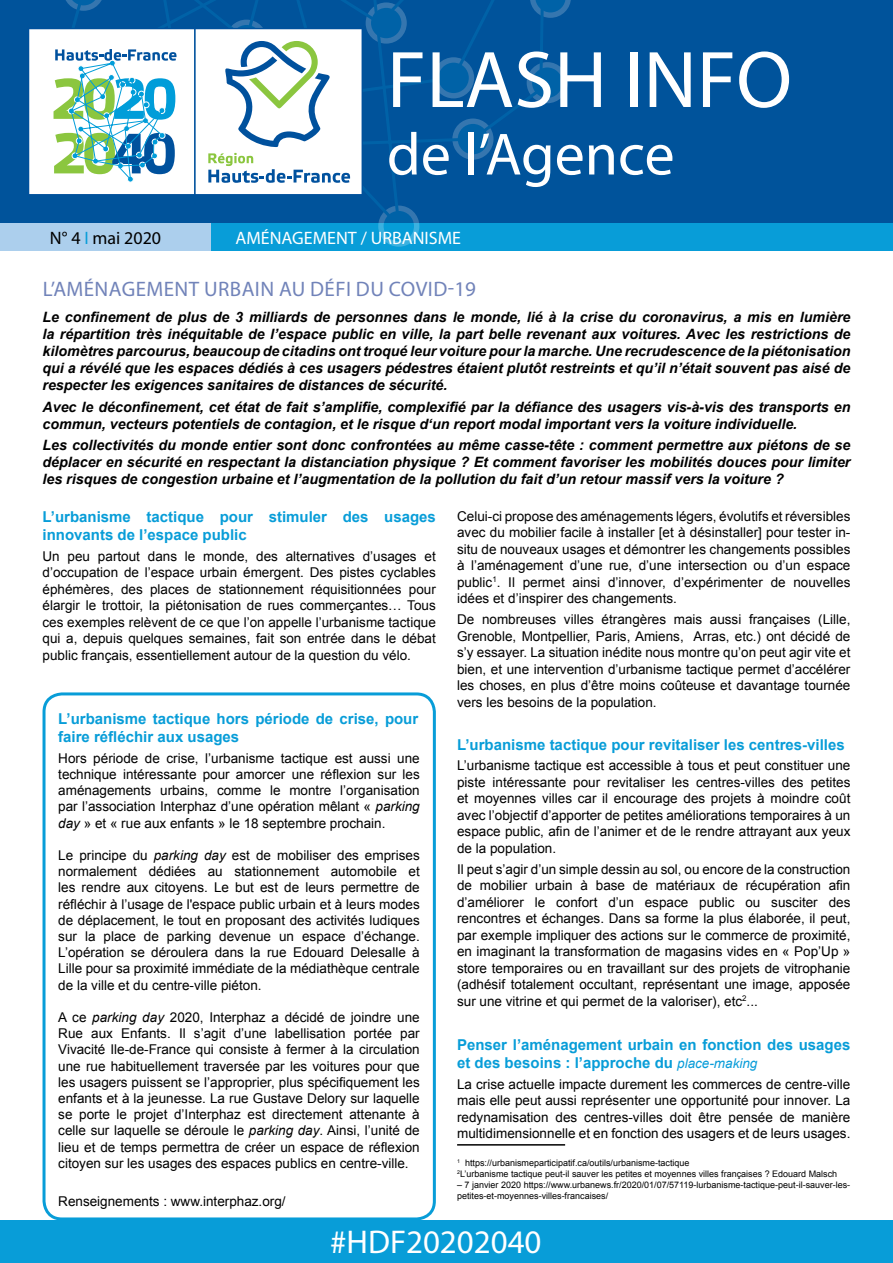
<style>
.page{position:relative;width:893px;height:1263px;background:#fff}
.page>*{position:absolute;margin:0;border:0;box-sizing:border-box;transform-origin:0 0}
.t1{font:81px "Myriad Pro";color:#fff}
.t2{font:60px "Myriad Pro";color:#fff}
.t3{font:33px "Myriad Pro";color:#fff}
.t4{font:21px "Myriad Pro";letter-spacing:.02em;color:#7183b9}
.t5{font:18px "Myriad Pro";color:#fff}
.t6{font:18px "Myriad Pro";color:#000}
.t7{font:700 15px/18px "Arial";color:#089dd8}
.t8{font:italic 700 14.25px/17.1px "Arial";color:#000;text-align:justify}
.t9{font:13.5px/16.5px "Arial";color:#000;text-align:justify}
.t10{font:9px/10.8px "Arial";color:#000}
.s1{color:#089dd8}
.s2{font-weight:400;font-style:italic;font-size:13.5px;color:#089cd9}
.s3{font-style:italic}
</style>
<div class="page">
<div style="left:0;top:0;width:893px;height:224px;background:#00539b"></div>
<div style="left:210px;top:223px;width:683px;height:28px;background:#089dd8"></div>
<div style="left:0;top:223px;width:210px;height:28px;background:#accfed"></div>
<svg style="left:381px;top:208px;width:36px;height:36px"></svg>
<div style="left:378px;top:206px;width:41px;height:41px;border:5px solid #fff;border-radius:50%"></div>
<svg style="left:368px;top:0;width:203px;height:235px"></svg>
<hr style="left:457px;top:1144px;width:108px;height:1px;background:#000">
<svg style="left:29px;top:0;width:389px;height:195px"></svg>
<div style="left:43px;top:692px;width:393px;height:528px;border:3px solid #089dd8;border-radius:18px"></div>
<div style="left:0;top:1220px;width:893px;height:43px;background:#089dd8"></div>
<h1 class="t1" style="left:387px;top:30px;width:407px">FLASH INFO</h1>
<h2 class="t2" style="left:387px;top:117px;width:289px">DE L’AGENCE</h2>
<h3 class="t5" style="left:235px;top:227px;width:69px">AMÉNAGEME</h3>
<h3 class="t5" style="left:336px;top:227px;width:114px">NT / URBANISME</h3>
<h3 class="t6" style="left:50px;top:227px;width:113px">N° 4 <span class="s1">I</span> MAI 2020</h3>
<h3 class="t4" style="left:43px;top:276px;width:211px">L’AMÉNAGEMENT URBAIN</h3>
<h3 class="t4" style="left:279px;top:276px;width:198px">AU DÉFI DU COVID-19</h3>
<p class="t8" style="left:43px;top:309px;width:809px">Le confinement de plus de 3 milliards de personnes dans le monde, lié à la crise du coronavirus, a mis en lumière la répartition très inéquitable de l’espace public en ville, la part belle revenant aux voitures. Avec les restrictions de kilomètres parcourus, beaucoup de citadins ont troqué leur voiture pour la marche. Une recrudescence de la piétonisation qui a révélé que les espaces dédiés à ces usagers pédestres étaient plutôt restreints et qu’il n’était souvent pas aisé de respecter les exigences sanitaires de distances de sécurité.</p>
<p class="t8" style="left:43px;top:399px;width:809px">Avec le déconfinement, cet état de fait s’amplifie, complexifié par la défiance des usagers vis-à-vis des transports en commun, vecteurs potentiels de contagion, et le risque d‘un report modal important vers la voiture individuelle.</p>
<p class="t8" style="left:43px;top:437px;width:809px">Les collectivités du monde entier sont donc confrontées au même casse-tête : comment permettre aux piétons de se déplacer en sécurité en respectant la distanciation physique ? Et comment favoriser les mobilités douces pour limiter les risques de congestion urbaine et l’augmentation de la pollution du fait d’un retour massif vers la voiture ?</p>
<p class="t7" style="left:43px;top:508px;width:395px">L’urbanisme tactique pour stimuler des usages innovants de l’espace public</p>
<p class="t9" style="left:43px;top:548px;width:395px">Un peu partout dans le monde, des alternatives d’usages et d’occupation de l’espace urbain émergent. Des pistes cyclables éphémères, des places de stationnement réquisitionnées pour élargir le trottoir, la piétonisation de rues commerçantes… Tous ces exemples relèvent de ce que l’on appelle l’urbanisme tactique qui a, depuis quelques semaines, fait son entrée dans le débat public français, essentiellement autour de la question du vélo.</p>
<p class="t9" style="left:457px;top:508px;width:395px">Celui-ci propose des aménagements légers, évolutifs et réversibles avec du mobilier facile à installer [et à désinstaller] pour tester in&shy;situ de nouveaux usages et démontrer les changements possibles à l’aménagement d’une rue, d’une intersection ou d’un espace public<sup>1</sup>. Il permet ainsi d’innover, d’expérimenter de nouvelles idées et d’inspirer des changements.</p>
<p class="t9" style="left:457px;top:611px;width:395px">De nombreuses villes étrangères mais aussi françaises (Lille, Grenoble, Montpellier, Paris, Amiens, Arras, etc.) ont décidé de s’y essayer. La situation inédite nous montre qu’on peut agir vite et bien, et une intervention d’urbanisme tactique permet d’accélérer les choses, en plus d’être moins coûteuse et davantage tournée vers les besoins de la population.</p>
<p class="t7" style="left:457px;top:736px;width:389px">L’urbanisme tactique pour revitaliser les centres-villes</p>
<p class="t9" style="left:457px;top:757px;width:395px">L’urbanisme tactique est accessible à tous et peut constituer une piste intéressante pour revitaliser les centres-villes des petites et moyennes villes car il encourage des projets à moindre coût avec l’objectif d’apporter de petites améliorations temporaires à un espace public, afin de l’animer et de le rendre attrayant aux yeux de la population.</p>
<p class="t9" style="left:457px;top:861px;width:395px">Il peut s’agir d’un simple dessin au sol, ou encore de la construction de mobilier urbain à base de matériaux de récupération afin d’améliorer le confort d’un espace public ou susciter des rencontres et échanges. Dans sa forme la plus élaborée, il peut, par exemple impliquer des actions sur le commerce de proximité, en imaginant la transformation de magasins vides en « Pop’Up » store temporaires ou en travaillant sur des projets de vitrophanie (adhésif totalement occultant, représentant une image, apposée sur une vitrine et qui permet de la valoriser), etc<sup>2</sup>...</p>
<p class="t7" style="left:457px;top:1036px;width:395px">Penser l’aménagement urbain en fonction des usages et des besoins : l’approche du <span class="s2">place-making</span></p>
<p class="t9" style="left:457px;top:1076px;width:395px">La crise actuelle impacte durement les commerces de centre-ville mais elle peut aussi représenter une opportunité pour innover. La redynamisation des centres-villes doit être pensée de manière multidimensionnelle et en fonction des usagers et de leurs usages.</p>
<p class="t10" style="left:457px;top:1158px;width:382px"><sup>1</sup> https://urbanismeparticipatif.ca/outils/urbanisme-tactique<br><sup>2</sup>L’urbanisme tactique peut-il sauver les petites et moyennes villes françaises ? Edouard Malsch</p>
<p class="t10" style="left:457px;top:1179px;width:395px">– 7 janvier 2020 https://www.urbanews.fr/2020/01/07/57119-lurbanisme-tactique-peut-il-sauver-les&shy;petites-et-moyennes-villes-francaises/</p>
<p class="t7" style="left:58px;top:710px;width:362px">L’urbanisme tactique hors période de crise, pour faire réfléchir aux usages</p>
<p class="t9" style="left:58px;top:750px;width:363px">Hors période de crise, l’urbanisme tactique est aussi une technique intéressante pour amorcer une réflexion sur les aménagements urbains, comme le montre l’organisation par l’association Interphaz d’une opération mêlant « <span class="s3">parking day</span> » et « rue aux enfants » le 18 septembre prochain.</p>
<p class="t9" style="left:58px;top:847px;width:363px">Le principe du <span class="s3">parking day</span> est de mobiliser des emprises normalement dédiées au stationnement automobile et les rendre aux citoyens. Le but est de leurs permettre de réfléchir à l’usage de l'espace public urbain et à leurs modes de déplacement, le tout en proposant des activités ludiques sur la place de parking devenue un espace d’échange.<br>L’opération se déroulera dans la rue Edouard Delesalle à Lille pour sa proximité immédiate de la médiathèque centrale de la ville et du centre-ville piéton.</p>
<p class="t9" style="left:58px;top:1009px;width:363px">A ce <span class="s3">parking day</span> 2020, Interphaz a décidé de joindre une Rue aux Enfants. Il s’agit d’une labellisation portée par Vivacité Ile-de-France qui consiste à fermer à la circulation une rue habituellement traversée par les voitures pour que les usagers puissent se l’approprier, plus spécifiquement les enfants et à la jeunesse. La rue Gustave Delory sur laquelle se porte le projet d’Interphaz est directement attenante à celle sur laquelle se déroule le <span class="s3">parking day</span>. Ainsi, l’unité de lieu et de temps permettra de créer un espace de réflexion citoyen sur les usages des espaces publics en centre-ville.</p>
<p class="t9" style="left:58px;top:1193px;width:229px">Renseignements : www.interphaz.org/</p>
<h3 class="t3" style="left:330px;top:1221px;width:213px">#HDF20202040</h3>
</div>
